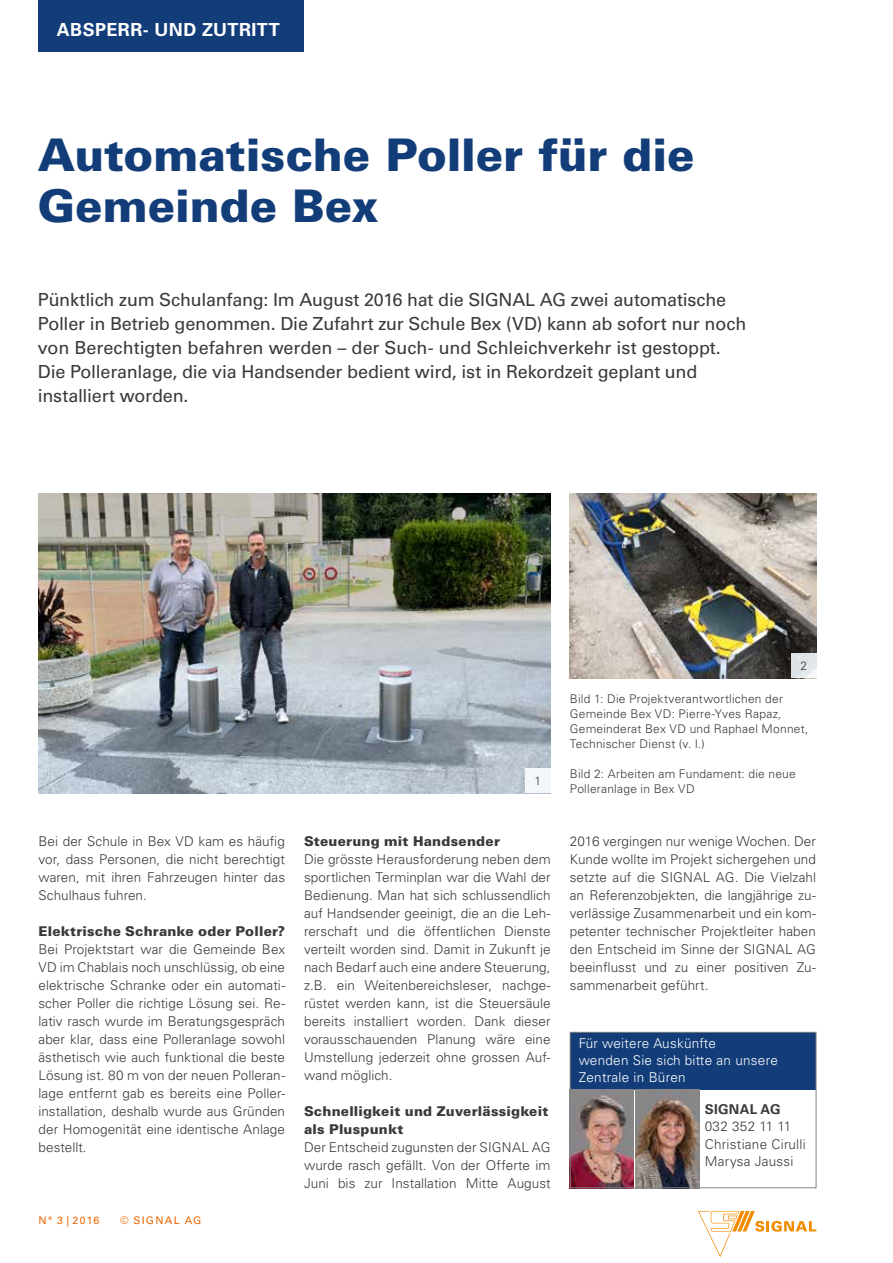
<style>
.page{position:relative;width:893px;height:1263px;background:#fff}
.page>*{position:absolute;margin:0;border:0;box-sizing:border-box;transform-origin:0 0}
.t1{font:900 45px/51px "Univers LT Std";letter-spacing:-.005em;color:#123d79}
.t2{font:18px/24px "Univers LT Std";letter-spacing:-.01em;color:#3a3a39}
.t3{font:700 18px "Univers LT Std";letter-spacing:.025em;color:#fff}
.t4{font:300 13.5px/18px "Univers LT Std";letter-spacing:.005em;color:#3a3a39;text-align:justify}
.t5{font:900 13.5px/18px "Univers LT Std";letter-spacing:.015em;color:#3a3a39}
.t6{font:300 13.5px/17.2px "Univers LT Std";letter-spacing:.02em;color:#fff}
.t7{font:700 13.5px "Univers LT Std";letter-spacing:.02em;color:#3a3a39}
.t8{font:300 12px/15px "Univers LT Std";letter-spacing:.02em;color:#3a3a39}
.t9{font:10.5px "Univers LT Std";letter-spacing:.115em;color:#ec6500}
</style>
<div class="page">
<svg style="left:698px;top:1211px;width:118px;height:46px"></svg>
<div style="left:38px;top:0;width:266px;height:51px;background:#123d79"></div>
<div style="left:570px;top:1032px;width:246px;height:58px;background:#123d79"></div>
<img style="left:572px;top:1090px;width:62px;height:96px">
<img style="left:636px;top:1090px;width:63px;height:96px">
<div style="left:570px;top:1032px;width:246px;height:156px;border:1px solid #828383"></div>
<img style="left:38px;top:493px;width:513px;height:300px">
<img style="left:570px;top:493px;width:246px;height:185px">
<svg style="left:791px;top:653px;width:25px;height:25px"></svg>
<div style="left:525px;top:768px;width:26px;height:25px;background:#f0f9fe"></div>
<h2 class="t3" style="left:57px;top:19px;width:224px">ABSPERR- UND ZUTRITT</h2>
<h1 class="t1" style="left:38px;top:129px;width:658px">Automatische Poller für die<br>Gemeinde Bex</h1>
<p class="t2" style="left:38px;top:288px;width:710px">Pünktlich zum Schulanfang: Im August 2016 hat die SIGNAL AG zwei automatische Poller in Betrieb genommen. Die Zufahrt zur Schule Bex (VD) kann ab sofort nur noch von Berechtigten befahren werden – der Such- und Schleichverkehr ist gestoppt.<br>Die Polleranlage, die via Handsender bedient wird, ist in Rekordzeit geplant und installiert worden.</p>
<p class="t8" style="left:800px;top:658px;width:8px">2</p>
<p class="t8" style="left:535px;top:773px;width:8px">1</p>
<p class="t4" style="left:38px;top:832px;width:248px">Bei der Schule in Bex VD kam es häufig vor, dass Personen, die nicht berechtigt waren, mit ihren Fahrzeugen hinter das Schulhaus fuhren.</p>
<p class="t5" style="left:38px;top:922px;width:248px">Elektrische Schranke oder Poller?</p>
<p class="t4" style="left:38px;top:940px;width:248px">Bei Projektstart war die Gemeinde Bex VD im Chablais noch unschlüssig, ob eine elektrische Schranke oder ein automati&shy;scher Poller die richtige Lösung sei. Re&shy;lativ rasch wurde im Beratungsgespräch aber klar, dass eine Polleranlage sowohl ästhetisch wie auch funktional die beste Lösung ist. 80 m von der neuen Polleran&shy;lage entfernt gab es bereits eine Poller&shy;installation, deshalb wurde aus Gründen der Homogenität eine identische Anlage bestellt.</p>
<p class="t9" style="left:38px;top:1214px;width:62px">N° 3 | 2016</p>
<p class="t9" style="left:120px;top:1214px;width:83px">© SIGNAL AG</p>
<p class="t5" style="left:304px;top:832px;width:197px">Steuerung mit Handsender</p>
<p class="t4" style="left:304px;top:850px;width:248px">Die grösste Herausforderung neben dem sportlichen Terminplan war die Wahl der Bedienung. Man hat sich schlussendlich auf Handsender geeinigt, die an die Leh&shy;rerschaft und die öffentlichen Dienste verteilt worden sind. Damit in Zukunft je nach Bedarf auch eine andere Steuerung, z.B. ein Weitenbereichsleser, nachge&shy;rüstet werden kann, ist die Steuersäule bereits installiert worden. Dank dieser vorausschauenden Planung wäre eine Umstellung jederzeit ohne grossen Auf&shy;wand möglich.</p>
<p class="t5" style="left:304px;top:1102px;width:246px">Schnelligkeit und Zuverlässigkeit als Pluspunkt</p>
<p class="t4" style="left:304px;top:1138px;width:248px">Der Entscheid zugunsten der SIGNAL AG wurde rasch gefällt. Von der Offerte im Juni bis zur Installation Mitte August</p>
<p class="t8" style="left:570px;top:691px;width:240px">Bild 1: Die Projektverantwortlichen der Gemeinde Bex VD: Pierre-Yves Rapaz, Gemeinderat Bex VD und Raphael Monnet, Technischer Dienst (v. l.)</p>
<p class="t8" style="left:570px;top:766px;width:228px">Bild 2: Arbeiten am Fundament: die neue<br>Polleranlage in Bex VD</p>
<p class="t4" style="left:570px;top:832px;width:248px">2016 vergingen nur wenige Wochen. Der Kunde wollte im Projekt sichergehen und setzte auf die SIGNAL AG. Die Vielzahl an Referenzobjekten, die langjährige zu&shy;verlässige Zusammenarbeit und ein kom&shy;petenter technischer Projektleiter haben den Entscheid im Sinne der SIGNAL AG beeinflusst und zu einer positiven Zu&shy;sammenarbeit geführt.</p>
<p class="t6" style="left:579px;top:1034px;width:201px">Für weitere Auskünfte<br>wenden Sie sich bitte an unsere<br>Zentrale in Büren</p>
<p class="t7" style="left:705px;top:1101px;width:77px">SIGNAL AG</p>
<p class="t4" style="left:705px;top:1118px;width:103px;line-height:17.2px;text-align:left">032 352 11 11<br>Christiane Cirulli<br>Marysa Jaussi</p>
</div>
